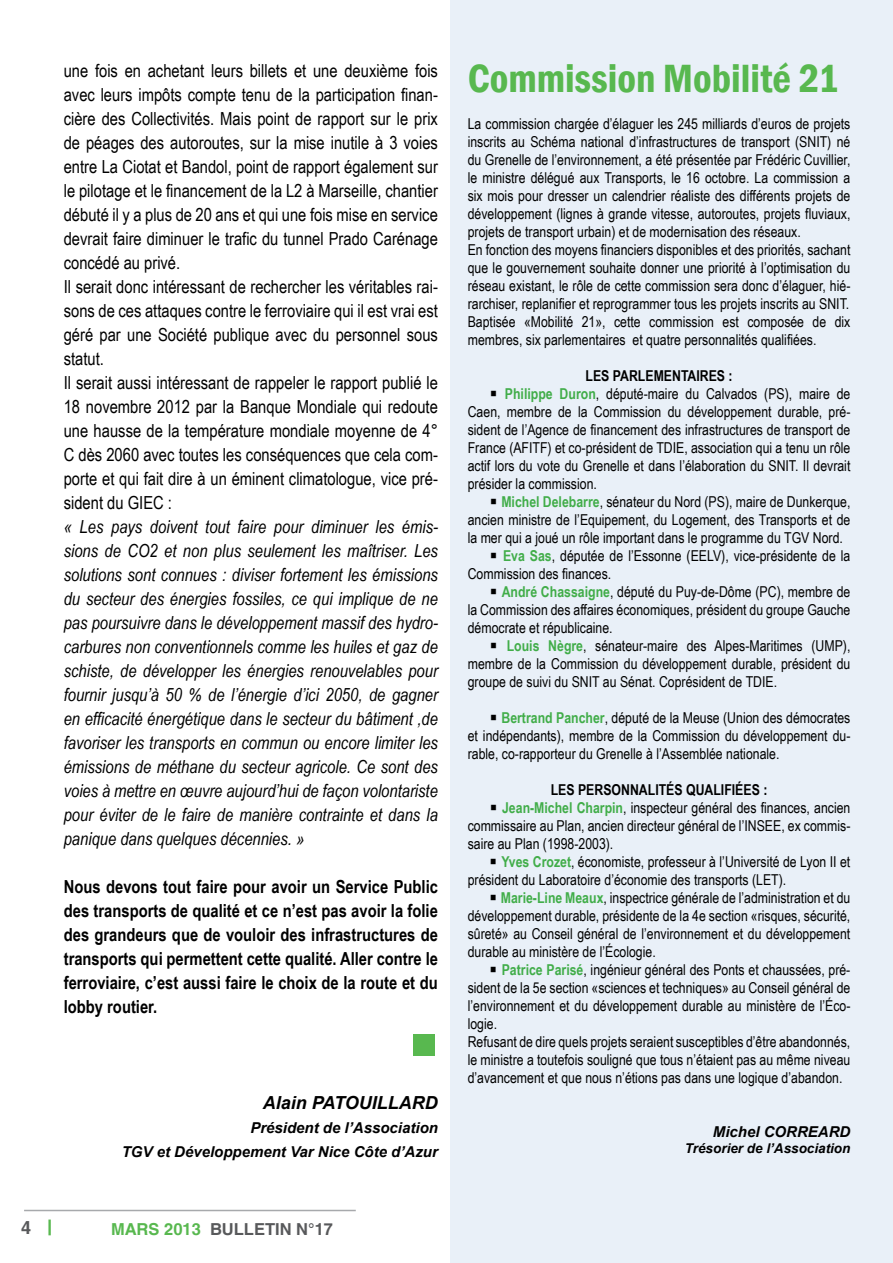
<style>
.page{position:relative;width:893px;height:1263px;background:#fff}
.page>*{position:absolute;margin:0;border:0;box-sizing:border-box;transform-origin:0 0}
.t1{font:600 condensed 40.5px "Franklin Gothic";color:#58b84f}
.t2{font:700 21px "Helvetica";color:#58b84f}
.t3{font:18px/24px "Arial Narrow";color:#000}
.t4{font:italic 18px/24px "Arial Narrow";color:#000;text-align:justify}
.t5{font:700 18px/24px "Arial Narrow";color:#000;text-align:justify}
.t6{font:italic 700 18px "Arial";color:#000}
.t7{font:700 18px "Helvetica";color:#58595b}
.t8{font:700 16.5px "Helvetica";color:#58595b}
.t9{font:15px/18px "Arial Narrow";color:#000;text-align:justify}
.t10{font:italic 700 15px/24px "Arial";color:#000;text-align:right}
.t11{font:700 15px "Arial Narrow";color:#000}
.t12{font:italic 700 13.5px "Arial";color:#000}
.s1{color:#58b84f}
.s2{font-family:"Lubalin Graph"}
.s3{font-weight:700;color:#41ad49}
</style>
<div class="page">
<hr style="left:24px;top:1210px;width:332px;height:1px;background:#a7a9ac">
<div style="left:451px;top:0;width:442px;height:1263px;background:#e9f0f8"></div>
<div style="left:414px;top:1034px;width:21px;height:22px;background:#58b84f"></div>
<p class="t3" style="left:64px;top:58px;width:376px">une fois en achetant leurs billets et une deuxième fois avec leurs impôts compte tenu de la participation finan&shy;cière des Collectivités. Mais point de rapport sur le prix de péages des autoroutes, sur la mise inutile à 3 voies entre La Ciotat et Bandol, point de rapport également sur le pilotage et le financement de la L2 à Marseille, chantier débuté il y a plus de 20 ans et qui une fois mise en service devrait faire diminuer le trafic du tunnel Prado Carénage concédé au privé.<br>Il serait donc intéressant de rechercher les véritables rai&shy;sons de ces attaques contre le ferroviaire qui il est vrai est géré par une Société publique avec du personnel sous statut.<br>Il serait aussi intéressant de rappeler le rapport publié le 18 novembre 2012 par la Banque Mondiale qui redoute une hausse de la température mondiale moyenne de 4° C dès 2060 avec toutes les conséquences que cela com&shy;porte et qui fait dire à un éminent climatologue, vice pré&shy;sident du GIEC :</p>
<p class="t4" style="left:64px;top:514px;width:376px">« Les pays doivent tout faire pour diminuer les émis&shy;sions de CO2 et non plus seulement les maîtriser. Les solutions sont connues : diviser fortement les émissions du secteur des énergies fossiles, ce qui implique de ne pas poursuivre dans le développement massif des hydro&shy;carbures non conventionnels comme les huiles et gaz de schiste, de développer les énergies renouvelables pour fournir jusqu’à 50 % de l’énergie d’ici 2050, de gagner en efficacité énergétique dans le secteur du bâtiment ,de favoriser les transports en commun ou encore limiter les émissions de méthane du secteur agricole. Ce sont des voies à mettre en œuvre aujourd’hui de façon volontariste pour éviter de le faire de manière contrainte et dans la panique dans quelques décennies. »</p>
<p class="t5" style="left:64px;top:873px;width:376px">Nous devons tout faire pour avoir un Service Public des transports de qualité et ce n’est pas avoir la folie des grandeurs que de vouloir des infrastructures de transports qui permettent cette qualité. Aller contre le ferroviaire, c’est aussi faire le choix de la route et du lobby routier.</p>
<p class="t6" style="left:263px;top:1090px;width:176px">Alain PATOUILLARD</p>
<p class="t10" style="left:122px;top:1116px;width:318px">Président de l’Association<br>TGV et Développement Var Nice Côte d’Azur</p>
<p class="t7" style="left:21px;top:1216px;width:12px">4</p>
<h2 class="t2" style="left:47px;top:1215px;width:7px">|</h2>
<p class="t8" style="left:111px;top:1219px;width:224px"><span class="s1">MARS 2013</span> BULLETIN N°17</p>
<h1 class="t1" style="left:468px;top:52px;width:373px">Commission Mobilité 21</h1>
<p class="t9" style="left:468px;top:114px;width:384px;text-align:left">La commission chargée d’élaguer les 245 milliards d’euros de projets inscrits au Schéma national d’infrastructures de transport (SNIT) né du Grenelle de l’environnement, a été présentée par Frédéric Cuvillier, le ministre délégué aux Transports, le 16 octobre. La commission a six mois pour dresser un calendrier réaliste des différents projets de développement (lignes à grande vitesse, autoroutes, projets fluviaux, projets de transport urbain) et de modernisation des réseaux.<br>En fonction des moyens financiers disponibles et des priorités, sachant que le gouvernement souhaite donner une priorité à l’optimisation du réseau existant, le rôle de cette commission sera donc d’élaguer, hié&shy;rarchiser, replanifier et reprogrammer tous les projets inscrits au SNIT.<br>Baptisée «Mobilité 21», cette commission est composée de dix membres, six parlementaires et quatre personnalités qualifiées.</p>
<p class="t11" style="left:585px;top:364px;width:149px">Les parlementaires :</p>
<p class="t9" style="left:468px;top:384px;width:384px;text-indent:21px"><span class="s2">•</span> <span class="s3">Philippe Duron</span>, député-maire du Calvados (PS), maire de Caen, membre de la Commission du développement durable, pré&shy;sident de l’Agence de financement des infrastructures de transport de France (AFITF) et co-président de TDIE, association qui a tenu un rôle actif lors du vote du Grenelle et dans l’élaboration du SNIT. Il devrait présider la commission.</p>
<p class="t9" style="left:468px;top:492px;width:384px;text-indent:21px"><span class="s2">•</span> <span class="s3">Michel Delebarre</span>, sénateur du Nord (PS), maire de Dunkerque, ancien ministre de l’Equipement, du Logement, des Transports et de la mer qui a joué un rôle important dans le programme du TGV Nord.</p>
<p class="t9" style="left:468px;top:546px;width:384px;text-indent:21px"><span class="s2">•</span> <span class="s3">Eva Sas</span>, députée de l’Essonne (EELV), vice-présidente de la<br>Commission des finances.</p>
<p class="t9" style="left:468px;top:582px;width:384px;text-indent:21px"><span class="s2">•</span> <span class="s3">André Chassaigne</span>, député du Puy-de-Dôme (PC), membre de la Commission des affaires économiques, président du groupe Gauche démocrate et républicaine.</p>
<p class="t9" style="left:468px;top:636px;width:384px;text-indent:21px"><span class="s2">•</span> <span class="s3">Louis Nègre</span>, sénateur-maire des Alpes-Maritimes (UMP), membre de la Commission du développement durable, président du groupe de suivi du SNIT au Sénat. Coprésident de TDIE.</p>
<p class="t9" style="left:468px;top:708px;width:384px;text-indent:21px"><span class="s2">•</span> <span class="s3">Bertrand Pancher</span>, député de la Meuse (Union des démocrates et indépendants), membre de la Commission du développement du&shy;rable, co-rapporteur du Grenelle à l’Assemblée nationale.</p>
<p class="t11" style="left:551px;top:778px;width:80px">Les personnal</p>
<p class="t11" style="left:655px;top:778px;width:114px">ités qualifiées :</p>
<p class="t9" style="left:468px;top:798px;width:384px;text-indent:21px"><span class="s2">•</span> <span class="s3">Jean-Michel Charpin</span>, inspecteur général des finances, ancien commissaire au Plan, ancien directeur général de l’INSEE, ex commis&shy;saire au Plan (1998-2003).</p>
<p class="t9" style="left:468px;top:852px;width:384px;text-indent:21px"><span class="s2">•</span> <span class="s3">Yves Crozet</span>, économiste, professeur à l’Université de Lyon II et président du Laboratoire d’économie des transports (LET).</p>
<p class="t9" style="left:468px;top:888px;width:384px;text-indent:21px"><span class="s2">•</span> <span class="s3">Marie-Line Meaux</span>, inspectrice générale de l’administration et du développement durable, présidente de la 4e section «risques, sécurité, sûreté» au Conseil général de l’environnement et du développement durable au ministère de l’Écologie.</p>
<p class="t9" style="left:468px;top:960px;width:384px;text-align:left;text-indent:21px"><span class="s2">•</span> <span class="s3">Patrice Parisé</span>, ingénieur général des Ponts et chaussées, pré&shy;sident de la 5e section «sciences et techniques» au Conseil général de l’environnement et du développement durable au ministère de l’Éco&shy;logie.<br>Refusant de dire quels projets seraient susceptibles d’être abandonnés, le ministre a toutefois souligné que tous n’étaient pas au même niveau d’avancement et que nous n’étions pas dans une logique d’abandon.</p>
<p class="t10" style="left:713px;top:1120px;width:139px">Michel CORREARD</p>
<p class="t12" style="left:685px;top:1139px;width:167px">Trésorier de l’Association</p>
</div>
